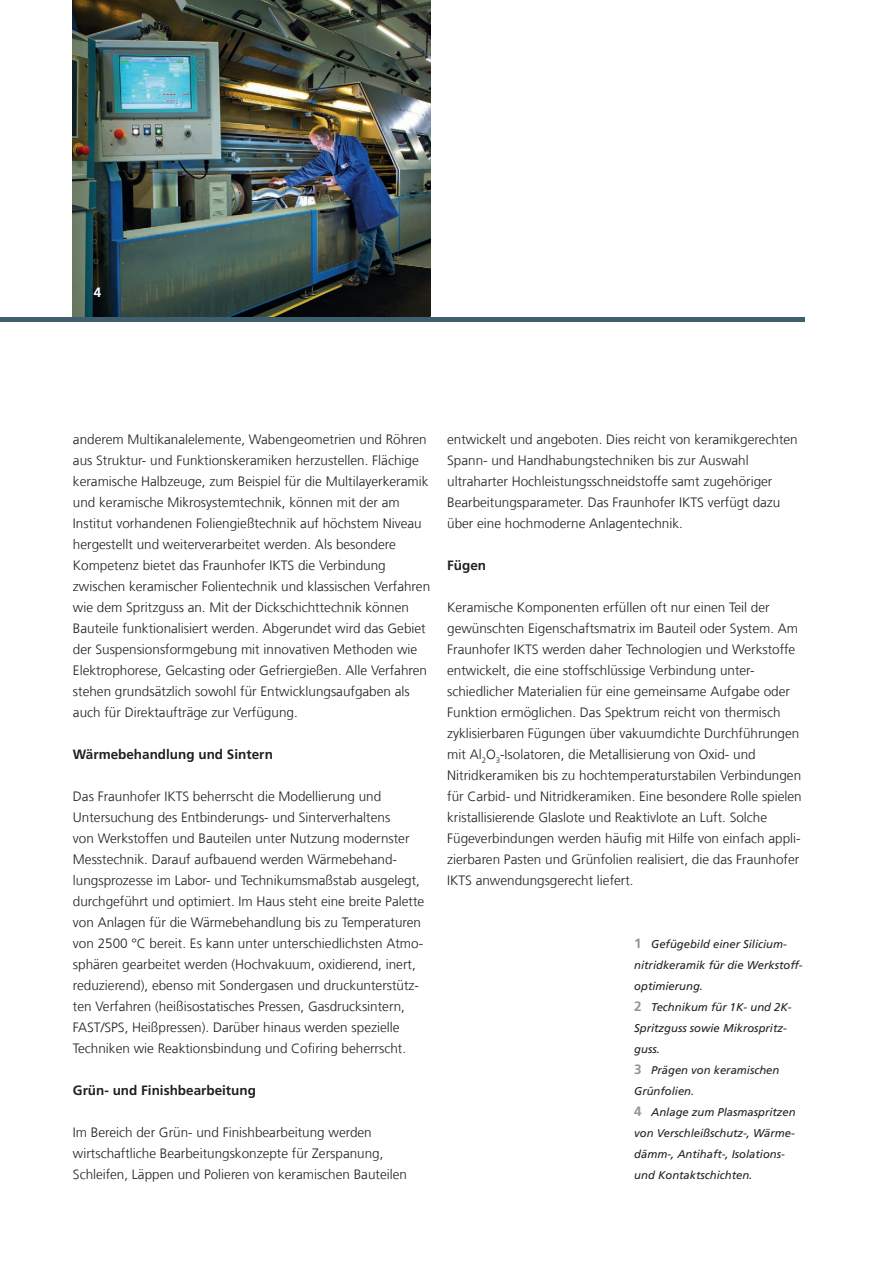
<style>
.page{position:relative;width:893px;height:1263px;background:#fff}
.page>*{position:absolute;margin:0;border:0;box-sizing:border-box;transform-origin:0 0}
.t1{font:300 13.5px/21px "Frutiger LT Com";color:#231f20}
.t2{font:700 13.5px "Frutiger LT Com";color:#231f20}
.t3{font:700 13.5px "Frutiger LT Com";color:#fff}
.t4{font:italic 11.25px/21px "Frutiger LT Com";color:#231f20}
.s1{font-weight:700;font-style:normal;font-size:13.5px;color:#939598}
</style>
<div class="page">
<img style="left:73px;top:0;width:357px;height:318px">
<hr style="left:0;top:318px;width:804px;height:4px;background:#3f5f6e">
<p class="t3" style="left:94px;top:284px;width:9px">4</p>
<p class="t1" style="left:73px;top:429px;width:359px">anderem Multikanalelemente, Wabengeometrien und Röhren aus Struktur- und Funktionskeramiken herzustellen. Flächige keramische Halbzeuge, zum Beispiel für die Multilayerkeramik und keramische Mikrosystemtechnik, können mit der am Institut vorhandenen Foliengießtechnik auf höchstem Niveau hergestellt und weiterverarbeitet werden. Als besondere Kompetenz bietet das Fraunhofer IKTS die Verbindung zwischen keramischer Folientechnik und klassischen Verfahren wie dem Spritzguss an. Mit der Dickschichttechnik können Bauteile funktionalisiert werden. Abgerundet wird das Gebiet der Suspensionsformgebung mit innovativen Methoden wie Elektrophorese, Gelcasting oder Gefriergießen. Alle Verfahren stehen grundsätzlich sowohl für Entwicklungsaufgaben als auch für Direktaufträge zur Verfügung.</p>
<p class="t2" style="left:73px;top:746px;width:202px">Wärmebehandlung und Sintern</p>
<p class="t1" style="left:73px;top:786px;width:353px">Das Fraunhofer IKTS beherrscht die Modellierung und Untersuchung des Entbinderungs- und Sinterverhaltens<br>von Werkstoffen und Bauteilen unter Nutzung modernster Messtechnik. Darauf aufbauend werden Wärmebehand&shy;lungsprozesse im Labor- und Technikumsmaßstab ausgelegt, durchgeführt und optimiert. Im Haus steht eine breite Palette von Anlagen für die Wärmebehandlung bis zu Temperaturen von 2500 °C bereit. Es kann unter unterschiedlichsten Atmo&shy;sphären gearbeitet werden (Hochvakuum, oxidierend, inert, reduzierend), ebenso mit Sondergasen und druckunterstütz&shy;ten Verfahren (heißisostatisches Pressen, Gasdrucksintern, FAST/SPS, Heißpressen). Darüber hinaus werden spezielle Techniken wie Reaktionsbindung und Cofiring beherrscht.</p>
<p class="t2" style="left:73px;top:1082px;width:185px">Grün- und Finishbearbeitung</p>
<p class="t1" style="left:73px;top:1122px;width:336px">Im Bereich der Grün- und Finishbearbeitung werden wirtschaftliche Bearbeitungskonzepte für Zerspanung,<br>Schleifen, Läppen und Polieren von keramischen Bauteilen</p>
<p class="t1" style="left:447px;top:429px;width:352px">entwickelt und angeboten. Dies reicht von keramikgerechten Spann- und Handhabungstechniken bis zur Auswahl ultraharter Hochleistungsschneidstoffe samt zugehöriger Bearbeitungsparameter. Das Fraunhofer IKTS verfügt dazu über eine hochmoderne Anlagentechnik.</p>
<p class="t2" style="left:447px;top:557px;width:41px">Fügen</p>
<p class="t1" style="left:447px;top:597px;width:356px">Keramische Komponenten erfüllen oft nur einen Teil der gewünschten Eigenschaftsmatrix im Bauteil oder System. Am Fraunhofer IKTS werden daher Technologien und Werkstoffe entwickelt, die eine stoffschlüssige Verbindung unter&shy;schiedlicher Materialien für eine gemeinsame Aufgabe oder Funktion ermöglichen. Das Spektrum reicht von thermisch zyklisierbaren Fügungen über vakuumdichte Durchführungen mit Al<sub>2</sub>O<sub>3</sub>-Isolatoren, die Metallisierung von Oxid- und Nitridkeramiken bis zu hochtemperaturstabilen Verbindungen für Carbid- und Nitridkeramiken. Eine besondere Rolle spielen kristallisierende Glaslote und Reaktivlote an Luft. Solche Fügeverbindungen werden häufig mit Hilfe von einfach appli&shy;zierbaren Pasten und Grünfolien realisiert, die das Fraunhofer IKTS anwendungsgerecht liefert.</p>
<p class="t4" style="left:634px;top:933px;width:170px"><span class="s1">1</span> Gefügebild einer Silicium&shy;nitridkeramik für die Werkstoff&shy;optimierung.<br><span class="s1">2</span> Technikum für 1K- und 2K-<br>Spritzguss sowie Mikrospritz&shy;guss.<br><span class="s1">3</span> Prägen von keramischen<br>Grünfolien.<br><span class="s1">4</span> Anlage zum Plasmaspritzen von Verschleißschutz-, Wärme&shy;dämm-, Antihaft-, Isolations&shy;und Kontaktschichten.</p>
</div>
